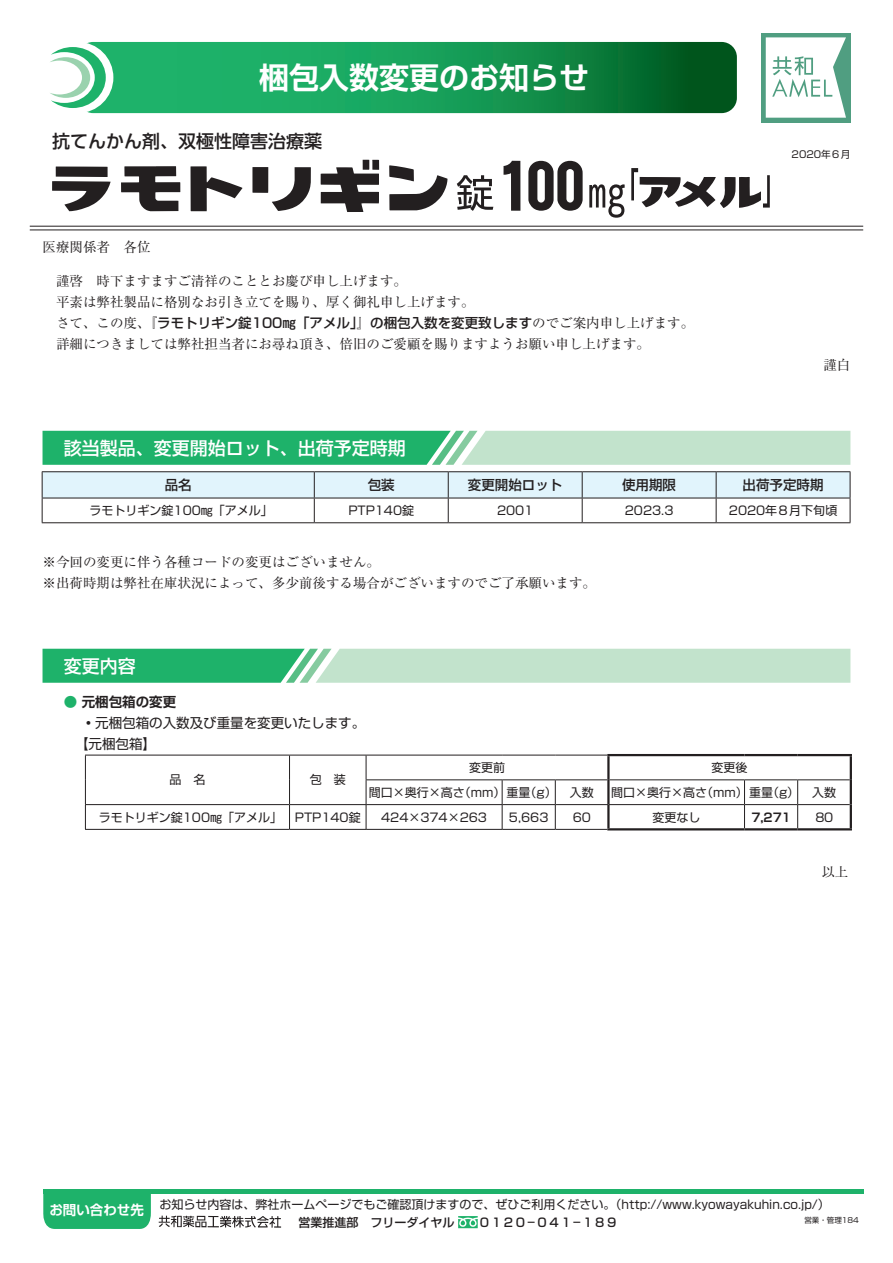
<style>
.page{position:relative;width:893px;height:1263px;background:#fff}
.page>*{position:absolute;margin:0;border:0;box-sizing:border-box;transform-origin:0 0}
.t1{font:700 30px "Shin Go Pro De";color:#fff}
.t2{font:500 18px "Shin Go Pro";color:#fff}
.t3{font:500 18px "UD Shin Go Pro";color:#231f20}
.t4{font:13.5px/21px "Ryumin Pro";color:#231f20}
.t5{font:500 13.5px "Shin Go Pro";color:#231f20}
.t6{font:13.5px/21px "Shin Go Pro";color:#231f20}
.t7{font:700 13.5px "Shin Go Pro De";color:#231f20}
.t8{font:700 13.5px "Shin Go Pro De";color:#fff}
.t9{font:12px "Shin Go Pro";color:#231f20}
.t10{font:500 12px "Shin Go Pro";color:#231f20}
.t11{font:700 12px "Shin Go Pro De";color:#231f20}
.t12{font:9.75px "Shin Go Pro";color:#231f20}
.t13{font:7.5px "Shin Go Pro";color:#231f20}
.s1{font-family:"Ryumin Pro";font-weight:400}
.s2{font-family:"Shin Go Pro";font-weight:400;color:#1eb26a}
</style>
<div class="page">
<svg style="left:78px;top:42px;width:659px;height:71px;background:#149551"></svg>
<div style="left:42px;top:42px;width:71px;height:71px;background:#fff;border-radius:50%"></div>
<svg style="left:50px;top:47px;width:56px;height:61px"></svg>
<div style="left:761px;top:33px;width:89px;height:89px;background:#509e81"></div>
<svg style="left:766px;top:37px;width:80px;height:81px;background:#e0ede8"></svg>
<hr style="left:43px;top:1190px;width:821px;height:4px;background:#1eb26a">
<div style="left:43px;top:1194px;width:108px;height:35px;background:#1eb26a"></div>
<svg style="left:159px;top:1215px;width:122px;height:13px"></svg>
<svg style="left:458px;top:1216px;width:20px;height:12px"></svg>
<svg style="left:43px;top:431px;width:807px;height:34px;background:#72cb9c"></svg>
<hr style="left:42px;top:471px;width:272px;height:1px;background:#231f20">
<hr style="left:42px;top:522px;width:272px;height:1px;background:#231f20">
<hr style="left:314px;top:471px;width:134px;height:1px;background:#231f20">
<hr style="left:448px;top:471px;width:134px;height:1px;background:#231f20">
<hr style="left:582px;top:471px;width:134px;height:1px;background:#231f20">
<hr style="left:716px;top:471px;width:134px;height:1px;background:#231f20">
<svg style="left:42px;top:472px;width:809px;height:50px"></svg>
<hr style="left:314px;top:498px;width:134px;height:1px;background:#231f20">
<hr style="left:314px;top:522px;width:134px;height:1px;background:#231f20">
<hr style="left:448px;top:498px;width:134px;height:1px;background:#231f20">
<hr style="left:582px;top:498px;width:134px;height:1px;background:#231f20">
<hr style="left:448px;top:522px;width:134px;height:1px;background:#231f20">
<hr style="left:582px;top:522px;width:134px;height:1px;background:#231f20">
<hr style="left:716px;top:498px;width:134px;height:1px;background:#231f20">
<hr style="left:716px;top:522px;width:134px;height:1px;background:#231f20">
<hr style="left:30px;top:226px;width:833px;height:1px;background:#231f20">
<hr style="left:30px;top:230px;width:833px;height:1px;background:#231f20">
<svg style="left:43px;top:649px;width:807px;height:34px;background:#8fd4ae"></svg>
<hr style="left:85px;top:755px;width:205px;height:1px;background:#231f20">
<hr style="left:290px;top:755px;width:76px;height:1px;background:#231f20">
<hr style="left:366px;top:755px;width:136px;height:1px;background:#231f20">
<hr style="left:502px;top:755px;width:53px;height:1px;background:#231f20">
<hr style="left:555px;top:755px;width:52px;height:1px;background:#231f20">
<hr style="left:366px;top:779px;width:136px;height:1px;background:#231f20">
<hr style="left:502px;top:779px;width:53px;height:1px;background:#231f20">
<hr style="left:555px;top:779px;width:52px;height:1px;background:#231f20">
<hr style="left:610px;top:779px;width:134px;height:1px;background:#231f20">
<hr style="left:744px;top:779px;width:54px;height:1px;background:#231f20">
<hr style="left:798px;top:779px;width:52px;height:1px;background:#231f20">
<hr style="left:366px;top:804px;width:136px;height:1px;background:#231f20">
<hr style="left:502px;top:804px;width:53px;height:1px;background:#231f20">
<svg style="left:502px;top:780px;width:1px;height:49px"></svg>
<hr style="left:555px;top:804px;width:53px;height:1px;background:#231f20">
<svg style="left:744px;top:780px;width:1px;height:48px"></svg>
<svg style="left:797px;top:780px;width:1px;height:48px"></svg>
<hr style="left:366px;top:829px;width:136px;height:1px;background:#231f20">
<hr style="left:502px;top:829px;width:53px;height:1px;background:#231f20">
<hr style="left:555px;top:829px;width:52px;height:1px;background:#231f20">
<hr style="left:850px;top:756px;width:2px;height:24px;background:#231f20">
<hr style="left:607px;top:754px;width:137px;height:2px;background:#231f20">
<hr style="left:607px;top:756px;width:3px;height:24px;background:#231f20">
<hr style="left:744px;top:754px;width:54px;height:2px;background:#231f20">
<hr style="left:798px;top:754px;width:54px;height:2px;background:#231f20">
<hr style="left:607px;top:780px;width:3px;height:24px;background:#231f20">
<hr style="left:850px;top:780px;width:2px;height:25px;background:#231f20">
<hr style="left:607px;top:805px;width:3px;height:23px;background:#231f20">
<hr style="left:850px;top:805px;width:2px;height:23px;background:#231f20">
<hr style="left:85px;top:804px;width:205px;height:1px;background:#231f20">
<svg style="left:85px;top:755px;width:1px;height:74px"></svg>
<hr style="left:85px;top:829px;width:205px;height:1px;background:#231f20">
<svg style="left:289px;top:755px;width:1px;height:74px"></svg>
<svg style="left:366px;top:755px;width:1px;height:74px"></svg>
<hr style="left:290px;top:804px;width:76px;height:1px;background:#231f20">
<hr style="left:290px;top:829px;width:76px;height:1px;background:#231f20">
<hr style="left:607px;top:828px;width:137px;height:2px;background:#231f20">
<hr style="left:744px;top:828px;width:54px;height:2px;background:#231f20">
<hr style="left:798px;top:828px;width:54px;height:2px;background:#231f20">
<hr style="left:608px;top:804px;width:136px;height:1px;background:#231f20">
<hr style="left:744px;top:804px;width:54px;height:1px;background:#231f20">
<hr style="left:798px;top:804px;width:52px;height:1px;background:#231f20">
<svg style="left:555px;top:780px;width:1px;height:49px"></svg>
<svg style="left:52px;top:167px;width:59px;height:44px"></svg>
<svg style="left:252px;top:167px;width:59px;height:44px"></svg>
<svg style="left:389px;top:165px;width:58px;height:45px"></svg>
<svg style="left:121px;top:166px;width:59px;height:45px"></svg>
<svg style="left:191px;top:166px;width:51px;height:45px"></svg>
<svg style="left:321px;top:160px;width:58px;height:52px"></svg>
<svg style="left:631px;top:168px;width:139px;height:40px"></svg>
<svg style="left:457px;top:175px;width:36px;height:36px"></svg>
<svg style="left:589px;top:184px;width:36px;height:34px"></svg>
<svg style="left:503px;top:161px;width:17px;height:50px"></svg>
<svg style="left:528px;top:161px;width:55px;height:50px"></svg>
<h1 class="t1" style="left:259px;top:53px;width:332px">梱包入数変更のお知らせ</h1>
<h2 class="t3" style="left:52px;top:127px;width:271px">抗てんかん剤、双極性障害治療薬</h2>
<p class="t4" style="left:43px;top:235px;width:109px">医療関係者　各位</p>
<p class="t4" style="left:56px;top:269px;width:420px">謹啓　時下ますますご清祥のこととお慶び申し上げます。<br>平素は弊社製品に格別なお引き立てを賜り、厚く御礼申し上げます。</p>
<p class="t5" style="left:56px;top:311px;width:640px"><span class="s1">さて、この度、</span>『ラモトリギン錠100㎎「アメル」』の梱包入数を変更致します<span class="s1">のでご案内申し上げます。</span></p>
<p class="t4" style="left:56px;top:332px;width:596px">詳細につきましては弊社担当者にお尋ね頂き、倍旧のご愛顧を賜りますようお願い申し上げます。</p>
<h2 class="t2" style="left:64px;top:433px;width:344px">該当製品、変更開始ロット、出荷予定時期</h2>
<p class="t5" style="left:165px;top:474px;width:28px">品名</p>
<p class="t5" style="left:368px;top:474px;width:29px">包装</p>
<p class="t5" style="left:468px;top:474px;width:96px">変更開始ロット</p>
<p class="t9" style="left:90px;top:500px;width:185px">ラモトリギン錠100㎎「アメル」</p>
<p class="t9" style="left:348px;top:500px;width:67px">PTP140錠</p>
<p class="t9" style="left:497px;top:500px;width:38px">2001</p>
<p class="t4" style="left:43px;top:551px;width:555px">※今回の変更に伴う各種コードの変更はございません。<br>※出荷時期は弊社在庫状況によって、多少前後する場合がございますのでご了承願います。</p>
<h2 class="t2" style="left:64px;top:651px;width:73px">変更内容</h2>
<p class="t7" style="left:64px;top:691px;width:114px"><span class="s2">●</span> 元梱包箱の変更</p>
<p class="t6" style="left:75px;top:711px;width:292px;text-indent:7px">・元梱包箱の入数及び重量を変更いたします。【元梱包箱【</p>
<p class="t5" style="left:622px;top:474px;width:55px">使用期限</p>
<p class="t9" style="left:625px;top:500px;width:50px">2023.3</p>
<p class="t12" style="left:792px;top:147px;width:60px">2020年６月</p>
<p class="t4" style="left:823px;top:353px;width:28px">謹白</p>
<p class="t5" style="left:743px;top:474px;width:82px">出荷予定時期</p>
<p class="t9" style="left:729px;top:500px;width:110px">2020年８月下旬頃</p>
<p class="t9" style="left:169px;top:770px;width:37px">品　名</p>
<p class="t9" style="left:99px;top:807px;width:185px">ラモトリギン錠100㎎「アメル」</p>
<p class="t9" style="left:310px;top:770px;width:37px">包　装</p>
<p class="t9" style="left:295px;top:807px;width:67px">PTP140錠</p>
<p class="t9" style="left:469px;top:758px;width:37px">変更前</p>
<p class="t9" style="left:369px;top:782px;width:97px">間口×奥行×高さ</p>
<p class="t9" style="left:459px;top:782px;width:73px">（mm）重量</p>
<p class="t9" style="left:525px;top:782px;width:34px">（g）</p>
<p class="t9" style="left:381px;top:807px;width:107px">424×374×263</p>
<p class="t9" style="left:509px;top:807px;width:41px">5,663</p>
<p class="t9" style="left:570px;top:782px;width:25px">入数</p>
<p class="t9" style="left:573px;top:807px;width:20px">60</p>
<p class="t9" style="left:712px;top:758px;width:37px">変更後</p>
<p class="t9" style="left:611px;top:782px;width:97px">間口×奥行×高さ</p>
<p class="t9" style="left:701px;top:782px;width:73px">（mm）重量</p>
<p class="t9" style="left:767px;top:782px;width:34px">（g）</p>
<p class="t9" style="left:652px;top:807px;width:49px">変更なし</p>
<p class="t11" style="left:751px;top:807px;width:41px">7,271</p>
<p class="t9" style="left:812px;top:782px;width:25px">入数</p>
<p class="t9" style="left:815px;top:807px;width:19px">80</p>
<p class="t4" style="left:821px;top:861px;width:28px">以上</p>
<p class="t8" style="left:49px;top:1199px;width:96px">お問い合わせ先</p>
<p class="t9" style="left:160px;top:1194px;width:672px">お知らせ内容は、弊社ホームページでもご確認頂けますので、ぜひご利用ください。（http://www.kyowayakuhin. c o j p. (/</p>
<p class="t10" style="left:298px;top:1212px;width:157px">営業推進部　フリーダイヤル</p>
<p class="t10" style="left:478px;top:1212px;width:141px">０１２０−０４１−１８９</p>
<p class="t13" style="left:804px;top:1214px;width:56px">営業・管理184</p>
</div>
